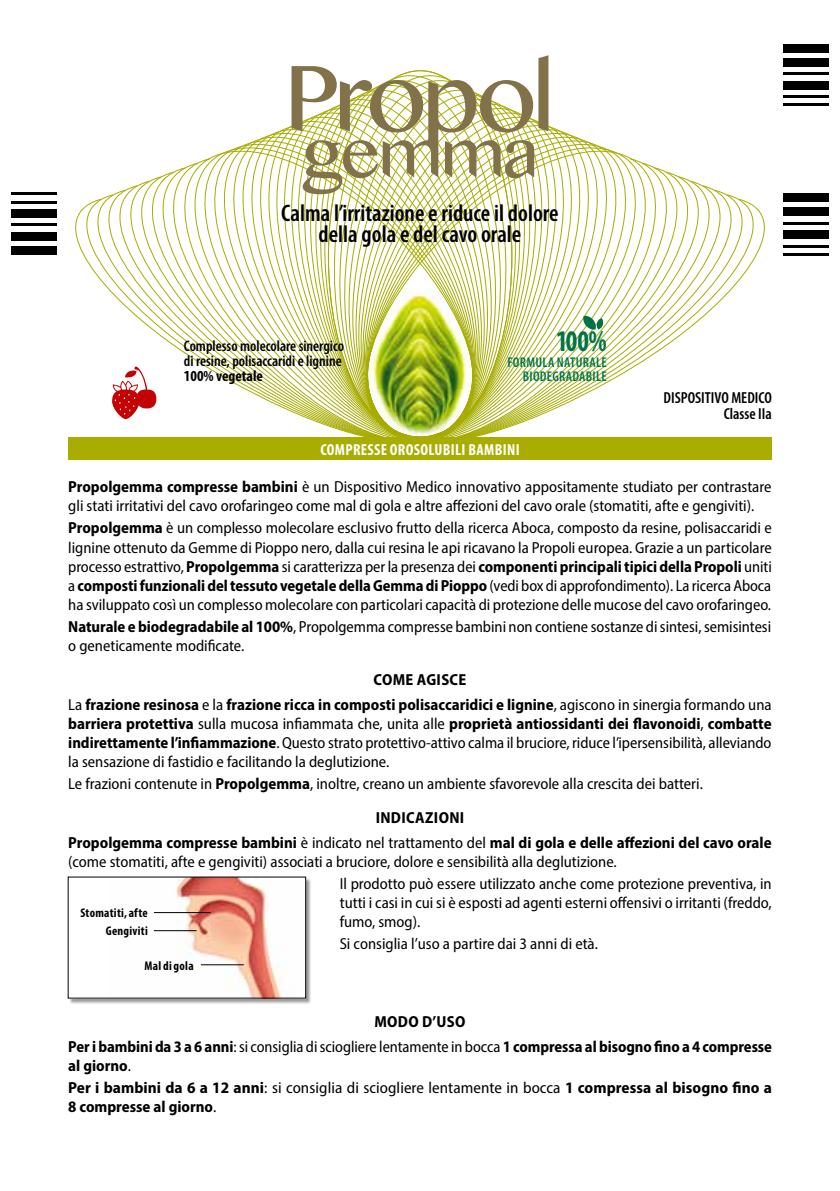
<style>
.page{position:relative;width:840px;height:1191px;background:#fff}
.page>*{position:absolute;margin:0;border:0;box-sizing:border-box;transform-origin:0 0}
.t1{font:700 condensed 30px "Myriad Pro";color:#007447;scale:.9 1}
.t2{font:600 condensed 24px/21px "Myriad Pro";color:#000;text-align:center}
.t3{font:semi-condensed 16px/19.2px "Myriad Pro";color:#000}
.t4{font:700 semi-condensed 16px/24.8px "Myriad Pro";color:#000;text-align:center}
.t5{font:700 condensed 16px "Myriad Pro";letter-spacing:.02em;color:#fff}
.t6{font:600 condensed 16px/16px "Myriad Pro";color:#000;text-align:right}
.t7{font:600 condensed 15.4px/15.4px "Myriad Pro";color:#000}
.t8{font:700 condensed 15.4px "Myriad Pro";color:#000}
.t9{font:600 condensed 14.2px/14.2px "Myriad Pro";letter-spacing:.02em;color:#007447;text-align:right}
.t10{font:700 condensed 12.6px/18px "Myriad Pro";letter-spacing:.02em;color:#000;text-align:right}
.s1{font-weight:700}
.s2{font-weight:400}
</style>
<div class="page">
<svg style="left:210px;top:130px;width:81px;height:28px"></svg>
<svg style="left:417px;top:130px;width:214px;height:138px"></svg>
<svg style="left:75px;top:199px;width:342px;height:231px"></svg>
<svg style="left:422px;top:199px;width:350px;height:246px"></svg>
<img style="left:339px;top:288px;width:162px;height:149px">
<div style="left:68px;top:437px;width:703px;height:23px;background:#a8ad00"></div>
<svg style="left:291px;top:55px;width:257px;height:139px"></svg>
<svg style="left:112px;top:366px;width:44px;height:53px"></svg>
<div style="left:69px;top:878px;width:242px;height:126px;background:#000;opacity:.4"></div>
<div style="left:68px;top:877px;width:237px;height:121px;background:#fff"></div>
<img style="left:153px;top:879px;width:129px;height:117px">
<hr style="left:154px;top:912px;width:56px;height:1px;background:#000">
<hr style="left:154px;top:930px;width:42px;height:1px;background:#000">
<hr style="left:201px;top:964px;width:42px;height:1px;background:#000">
<hr style="left:782px;top:253px;width:46px;height:3px;background:#000">
<hr style="left:782px;top:245px;width:46px;height:2px;background:#000">
<div style="left:782px;top:230px;width:46px;height:9px;background:#000"></div>
<hr style="left:782px;top:222px;width:46px;height:3px;background:#000">
<div style="left:782px;top:208px;width:46px;height:8px;background:#000"></div>
<div style="left:782px;top:193px;width:46px;height:9px;background:#000"></div>
<hr style="left:782px;top:103px;width:46px;height:3px;background:#000">
<hr style="left:782px;top:95px;width:46px;height:3px;background:#000">
<div style="left:782px;top:81px;width:46px;height:8px;background:#000"></div>
<hr style="left:782px;top:72px;width:46px;height:3px;background:#000">
<div style="left:782px;top:58px;width:46px;height:9px;background:#000"></div>
<div style="left:782px;top:44px;width:46px;height:8px;background:#000"></div>
<hr style="left:11px;top:192px;width:46px;height:3px;background:#000">
<hr style="left:11px;top:201px;width:46px;height:2px;background:#000">
<div style="left:11px;top:209px;width:46px;height:9px;background:#000"></div>
<hr style="left:11px;top:223px;width:46px;height:3px;background:#000">
<div style="left:11px;top:232px;width:46px;height:8px;background:#000"></div>
<div style="left:11px;top:246px;width:46px;height:8px;background:#000"></div>
<svg style="left:582px;top:316px;width:21px;height:13px"></svg>
<h2 class="t2" style="left:281px;top:202px;width:279px">Calma l’irritazione e riduce il dolore della gola e del cavo orale</h2>
<p class="t7" style="left:184px;top:337px;width:162px">Complesso molecolare sinergico di resine, polisaccaridi e lignine</p>
<p class="t8" style="left:184px;top:367px;width:80px">100% vegetale</p>
<h1 class="t1" style="left:556px;top:322px;width:58px">100%</h1>
<p class="t9" style="left:507px;top:355px;width:101px">FORMULA NATURALE<br>BIODEGRADABILE</p>
<p class="t5" style="left:320px;top:440px;width:201px">COMPRESSE OROSOLUBILI BAMBINI</p>
<p class="t6" style="left:663px;top:389px;width:110px">DISPOSITIVO MEDICO<br>Classe IIa</p>
<p class="t3" style="left:68px;top:477px;width:704px"><span class="s1">Propolgemma compresse bambini</span> è un Dispositivo Medico innovativo appositamente studiato per contrastare gli stati irritativi del cavo orofaringeo come mal di gola e altre affezioni del cavo orale (stomatiti, afte e gengiviti).</p>
<p class="t3" style="left:68px;top:518px;width:704px;text-align:justify"><span class="s1">Propolgemma</span> è un complesso molecolare esclusivo frutto della ricerca Aboca, composto da resine, polisaccaridi e lignine ottenuto da Gemme di Pioppo nero, dalla cui resina le api ricavano la Propoli europea. Grazie a un particolare processo estrattivo, <span class="s1">Propolgemma</span> si caratterizza per la presenza dei <span class="s1">componenti principali tipici della Propoli</span> uniti a <span class="s1">composti funzionali del tessuto vegetale della Gemma di Pioppo</span> (vedi box di approfondimento). La ricerca Aboca ha sviluppato così un complesso molecolare con particolari capacità di protezione delle mucose del cavo orofaringeo.</p>
<p class="t3" style="left:68px;top:617px;width:704px"><span class="s1">Naturale e biodegradabile al 100%</span>, Propolgemma compresse bambini non contiene sostanze di sintesi, semisintesi o geneticamente modificate.</p>
<p class="t4" style="left:68px;top:666px;width:704px">COME AGISCE<br><span class="s2">La</span> frazione resinosa <span class="s2">e la</span> frazione ricca in composti polisaccaridici e lignine<span class="s2">, agiscono in sinergia formando una</span></p>
<p class="t3" style="left:68px;top:713px;width:704px;text-align:justify"><span class="s1">barriera protettiva</span> sulla mucosa infiammata che, unita alle <span class="s1">proprietà antiossidanti dei flavonoidi</span>, <span class="s1">combatte indirettamente l’infiammazione</span>. Questo strato protettivo-attivo calma il bruciore, riduce l’ipersensibilità, alleviando la sensazione di fastidio e facilitando la deglutizione.</p>
<p class="t3" style="left:375px;top:767px;width:328px;line-height:33.4px;text-indent:-307px">Le frazioni contenute in <span class="s1">Propolgemma</span>, inoltre, creano un ambiente sfavorevole alla crescita dei batteri.<br><span class="s1">INDICAZIONI</span></p>
<p class="t3" style="left:68px;top:832px;width:704px"><span class="s1">Propolgemma compresse bambini</span> è indicato nel trattamento del <span class="s1">mal di gola e delle affezioni del cavo orale </span>(come stomatiti, afte e gengiviti) associati a bruciore, dolore e sensibilità alla deglutizione.</p>
<p class="t3" style="left:339px;top:873px;width:433px;text-align:justify">Il prodotto può essere utilizzato anche come protezione preventiva, in tutti i casi in cui si è esposti ad agenti esterni offensivi o irritanti (freddo, fumo, smog).</p>
<p class="t3" style="left:339px;top:934px;width:260px">Si consiglia l’uso a partire dai 3 anni di età.</p>
<p class="t10" style="left:80px;top:904px;width:69px">Stomatiti, afte<br>Gengiviti</p>
<p class="t10" style="left:144px;top:956px;width:51px">Mal di gola</p>
<p class="t4" style="left:68px;top:1008px;width:704px">MODO D’USO<br>Per i bambini da 3 a 6 anni<span class="s2">: si consiglia di sciogliere lentamente in bocca</span> 1 compressa al bisogno fino a 4 compresse</p>
<p class="t4" style="left:68px;top:1054px;width:704px;line-height:22px;text-align:left">al giorno<span class="s2">.<br></span>Per i bambini da 6 a 12 anni<span class="s2">: si consiglia di sciogliere lentamente in bocca</span> 1 compressa al bisogno fino a</p>
<p class="t4" style="left:68px;top:1093px;width:149px">8 compresse al giorno<span class="s2">.</span></p>
</div>
